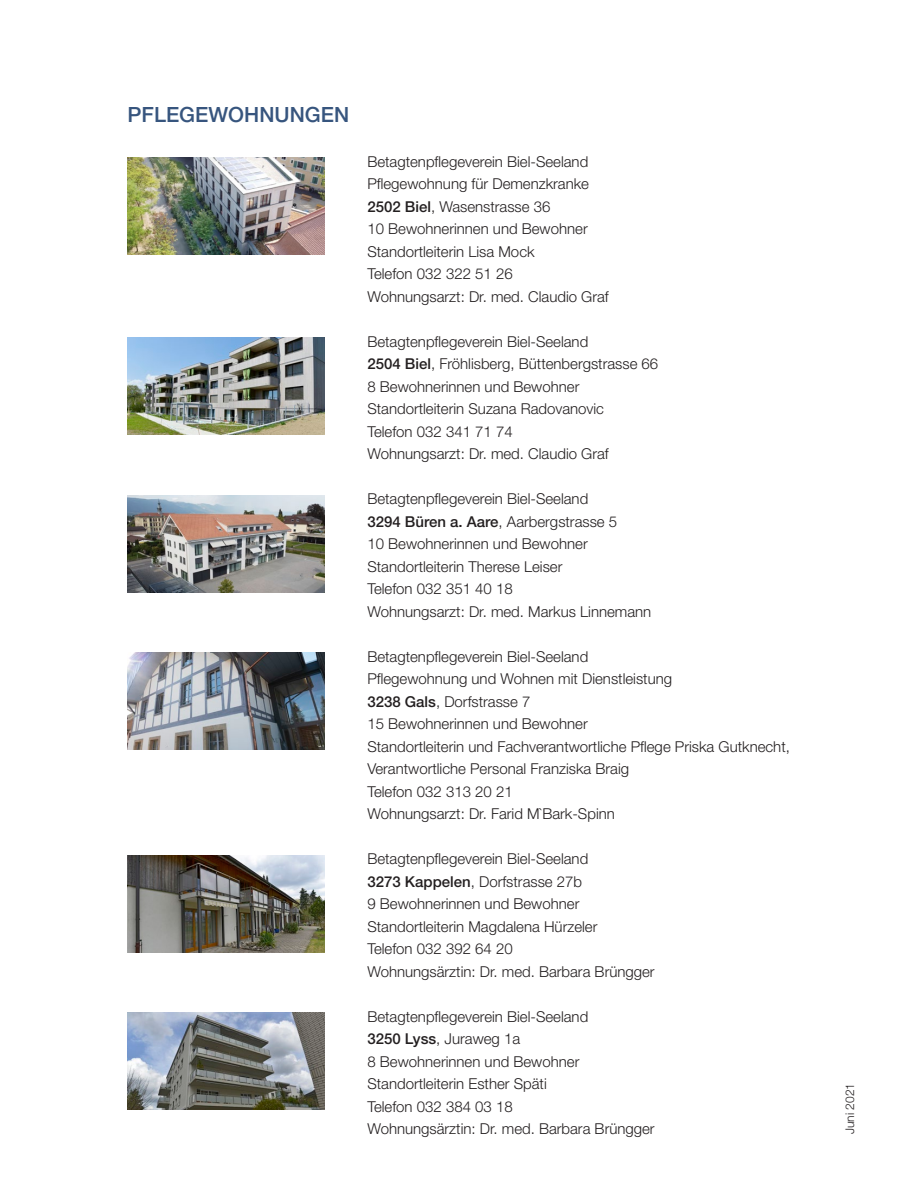
<style>
.page{position:relative;width:918px;height:1188px;background:#fff}
.page>*{position:absolute;margin:0;border:0;box-sizing:border-box;transform-origin:0 0}
.t1{font:500 21px "Helvetica Neue LT Std";color:#37557e}
.t2{font:300 15px/22.5px "Helvetica Neue LT Std";color:#231f20}
.t3{font:300 12px "Helvetica Neue LT Std";color:#231f20}
.s1{font-weight:500}
</style>
<div class="page">
<img style="left:128px;top:338px;width:197px;height:97px">
<img style="left:128px;top:495px;width:197px;height:97px">
<img style="left:128px;top:158px;width:197px;height:97px">
<img style="left:128px;top:652px;width:197px;height:98px">
<img style="left:128px;top:855px;width:197px;height:97px">
<img style="left:128px;top:1012px;width:197px;height:98px">
<h1 class="t1" style="left:128px;top:102px;width:223px">PFLEGEWOHNUNGEN</h1>
<p class="t2" style="left:367px;top:150px;width:243px">Betagtenpflegeverein Biel-Seeland<br>Pflegewohnung für Demenzkranke<br><span class="s1">2502 Biel</span>, Wasenstrasse 36<br>10 Bewohnerinnen und Bewohner<br>Standortleiterin Lisa Mock<br>Telefon 032 322 51 26<br>Wohnungsarzt: Dr. med. Claudio Graf</p>
<p class="t2" style="left:367px;top:330px;width:292px">Betagtenpflegeverein Biel-Seeland<br><span class="s1">2504 Biel</span>, Fröhlisberg, Büttenbergstrasse 66<br>8 Bewohnerinnen und Bewohner Standortleiterin Suzana Radovanovic<br>Telefon 032 341 71 74<br>Wohnungsarzt: Dr. med. Claudio Graf</p>
<p class="t2" style="left:367px;top:487px;width:285px">Betagtenpflegeverein Biel-Seeland<br><span class="s1">3294 Büren a. Aare</span>, Aarbergstrasse 5<br>10 Bewohnerinnen und Bewohner Standortleiterin Therese Leiser<br>Telefon 032 351 40 18<br>Wohnungsarzt: Dr. med. Markus Linnemann</p>
<p class="t2" style="left:367px;top:645px;width:424px">Betagtenpflegeverein Biel-Seeland<br>Pflegewohnung und Wohnen mit Dienstleistung<br><span class="s1">3238 Gals</span>, Dorfstrasse 7<br>15 Bewohnerinnen und Bewohner<br>Standortleiterin und Fachverantwortliche Pflege Priska Gutknecht, Verantwortliche Personal Franziska Braig<br>Telefon 032 313 20 21<br>Wohnungsarzt: Dr. Farid M`Bark-Spinn</p>
<p class="t2" style="left:367px;top:847px;width:289px">Betagtenpflegeverein Biel-Seeland<br><span class="s1">3273 Kappelen</span>, Dorfstrasse 27b<br>9 Bewohnerinnen und Bewohner Standortleiterin Magdalena Hürzeler<br>Telefon 032 392 64 20<br>Wohnungsärztin: Dr. med. Barbara Brüngger</p>
<p class="t2" style="left:367px;top:1005px;width:289px">Betagtenpflegeverein Biel-Seeland<br><span class="s1">3250 Lyss</span>, Juraweg 1a<br>8 Bewohnerinnen und Bewohner<br>Standortleiterin Esther Späti<br>Telefon 032 384 03 18<br>Wohnungsärztin: Dr. med. Barbara Brüngger</p>
<p class="t3" style="left:843px;top:1134px;width:53px;rotate:-90deg">Juni 2021</p>
</div>
